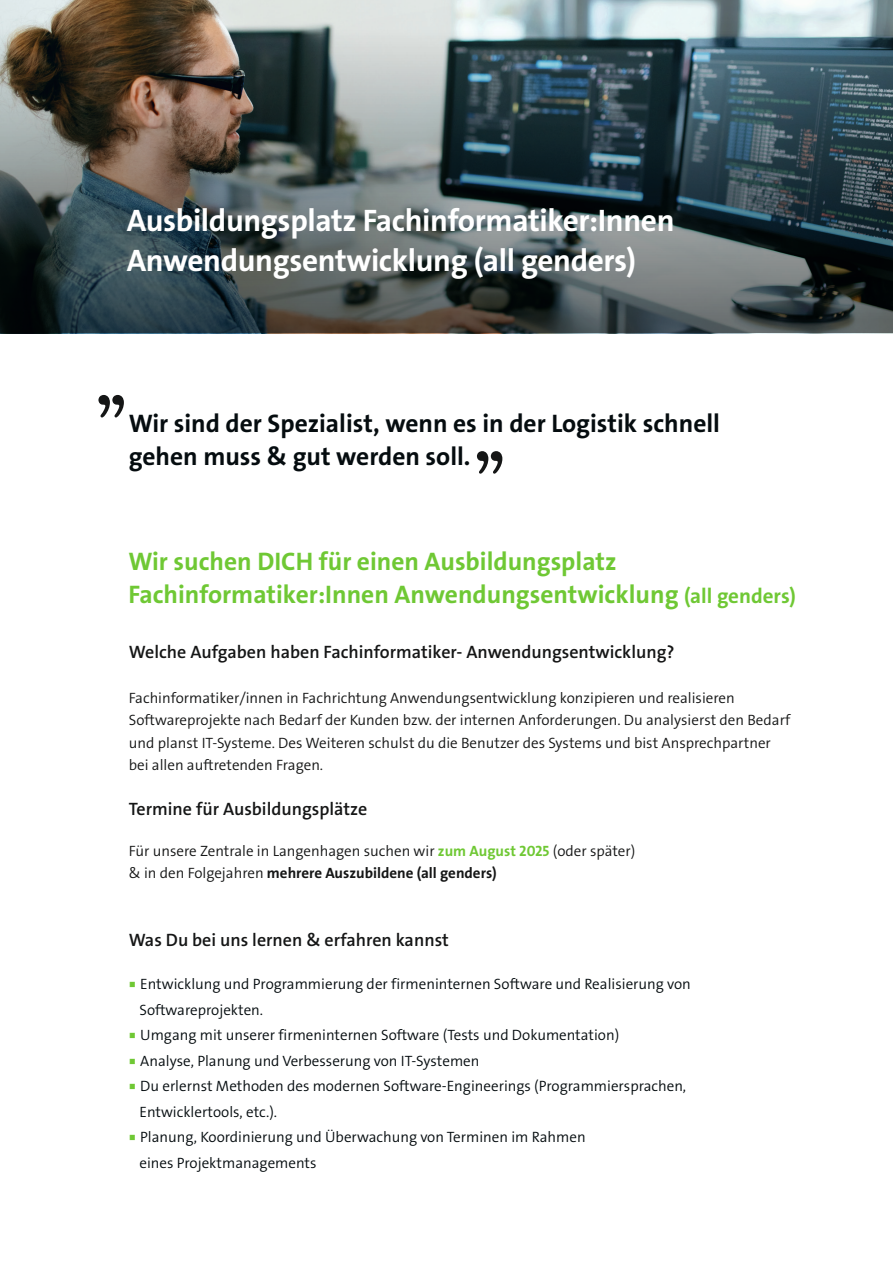
<style>
.page{position:relative;width:893px;height:1263px;background:#fff}
.page>*{position:absolute;margin:0;border:0;box-sizing:border-box;transform-origin:0 0}
.t1{font:76.8px "American Typewriter";color:#151616}
.t2{font:700 31.35px/40px "The Sans";letter-spacing:-.01em;color:#fff}
.t3{font:700 25.5px/33px "The Sans";color:#6fc834}
.t4{font:700 25.5px "The Sans";color:#050c0f}
.t5{font:600 18px "The Sans";color:#151616}
.t6{font:300 15px/22.5px "The Sans";color:#151616}
.t7{font:300 15px/25.5px "The Sans";color:#050c0f}
.s1{font-size:21px}
.s2{font-weight:700;color:#6fc834}
.s3{font-weight:700}
.s4{font-family:"Minion Pro";font-weight:400;font-size:18px;color:#6fc834}
</style>
<div class="page">
<img style="left:0;top:0;width:893px;height:333px">
<h2 class="t2" style="left:127px;top:200px;width:549px">Ausbildungsplatz Fachinformatiker:Innen<br>Anwendungsentwicklung (all genders)</h2>
<h1 class="t1" style="left:95px;top:365px;width:35px">”</h1>
<h3 class="t4" style="left:129px;top:407px;width:593px">Wir sind der Spezialist, wenn es in der Logistik schnell</h3>
<h3 class="t4" style="left:129px;top:440px;width:343px">gehen muss &amp; gut werden soll.</h3>
<h1 class="t1" style="left:473px;top:421px;width:35px">”</h1>
<h3 class="t3" style="left:128px;top:545px;width:669px">Wir suchen DICH für einen Ausbildungsplatz<br>Fachinformatiker:Innen Anwendungsentwicklung <span class="s1">(all genders)</span></h3>
<p class="t5" style="left:129px;top:640px;width:547px">Welche Aufgaben haben Fachinformatiker- Anwendungsentwicklung?</p>
<p class="t6" style="left:129px;top:686px;width:663px">Fachinformatiker/innen in Fachrichtung Anwendungsentwicklung konzipieren und realisieren Softwareprojekte nach Bedarf der Kunden bzw. der internen Anforderungen. Du analysierst den Bedarf und planst IT-Systeme. Des Weiteren schulst du die Benutzer des Systems und bist Ansprechpartner bei allen auftretenden Fragen.</p>
<p class="t5" style="left:129px;top:797px;width:240px">Termine für Ausbildungsplätze</p>
<p class="t6" style="left:129px;top:839px;width:508px">Für unsere Zentrale in Langenhagen suchen wir <span class="s2">zum August 2025</span> (oder später) &amp; in den Folgejahren <span class="s3">mehrere Auszubildene (all genders)</span></p>
<p class="t5" style="left:129px;top:928px;width:322px">Was Du bei uns lernen &amp; erfahren kannst</p>
<p class="t7" style="left:139px;top:971px;width:553px;text-indent:-11px"><span class="s4">■</span> Entwicklung und Programmierung der firmeninternen Software und Realisierung von<br>Softwareprojekten.</p>
<p class="t7" style="left:129px;top:1022px;width:492px"><span class="s4">■</span> Umgang mit unserer firmeninternen Software (Tests und Dokumentation)</p>
<p class="t7" style="left:129px;top:1048px;width:352px"><span class="s4">■</span> Analyse, Planung und Verbesserung von IT-Systemen</p>
<p class="t7" style="left:139px;top:1073px;width:548px;text-indent:-11px"><span class="s4">■</span> Du erlernst Methoden des modernen Software-Engineerings (Programmiersprachen,<br>Entwicklertools, etc.).</p>
<p class="t7" style="left:139px;top:1124px;width:448px;text-indent:-11px"><span class="s4">■</span> Planung, Koordinierung und Überwachung von Terminen im Rahmen eines Projektmanagements</p>
</div>
